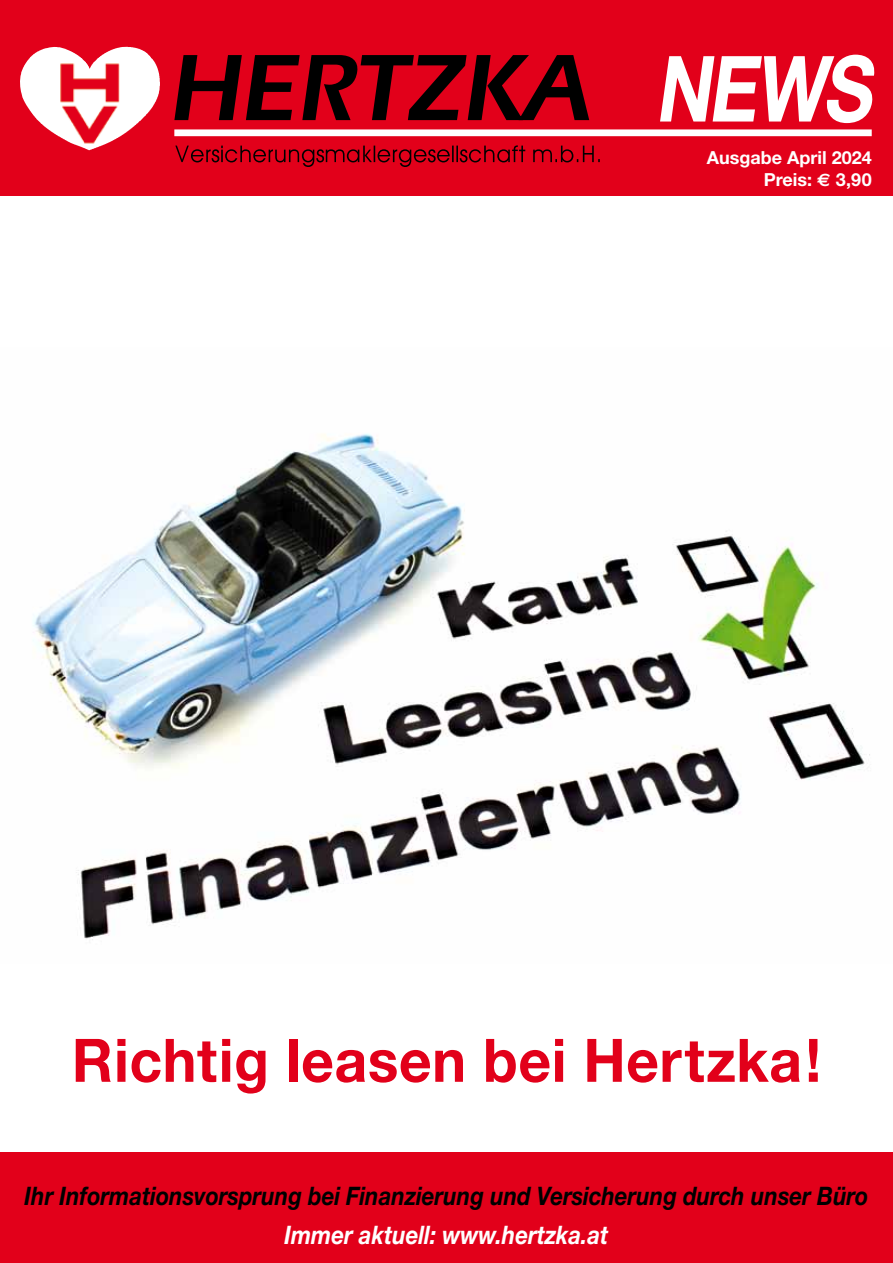
<style>
.page{position:relative;width:893px;height:1263px;background:#fff}
.page>*{position:absolute;margin:0;border:0;box-sizing:border-box;transform-origin:0 0}
.t1{font:700 91.5px "Helvetica Neue";color:#fff;scale:.82 1}
.t2{font:700 60px "Helvetica Neue";letter-spacing:.01em;color:#e2001a;scale:.95 1}
.t3{font:italic 700 25.5px "Helvetica Neue";color:#000;scale:.87 1}
.t4{font:italic 700 25.5px "Helvetica Neue";color:#fff;scale:.87 1}
.t5{font:700 18px/22.5px "Helvetica Neue";color:#fff;text-align:right}
.s1{font-family:"Euro Sans"}
</style>
<div class="page">
<img style="left:33px;top:433px;width:837px;height:507px">
<div style="left:0;top:1152px;width:893px;height:111px;background:#e2001a"></div>
<div style="left:0;top:0;width:893px;height:196px;background:#e2001a"></div>
<img style="left:20px;top:47px;width:101px;height:56px">
<svg style="left:175px;top:145px;width:425px;height:22px"></svg>
<svg style="left:174px;top:55px;width:415px;height:65px"></svg>
<div style="left:174px;top:129px;width:698px;height:7px;background:#fff"></div>
<h1 class="t1" style="left:655px;top:32px;width:284px">NEWS</h1>
<p class="t5" style="left:707px;top:145px;width:166px">Ausgabe April 2024<br>Preis: <span class="s1">e</span> 3,90</p>
<h2 class="t2" style="left:72px;top:1023px;width:790px">Richtig leasen bei Hertzka!</h2>
<p class="t3" style="left:25px;top:1180px;width:971px">Ihr Informationsvorsprung bei Finanzierung und Versicherung durch unser Büro</p>
<p class="t4" style="left:285px;top:1219px;width:374px">Immer aktuell: www.hertzka.at</p>
</div>
